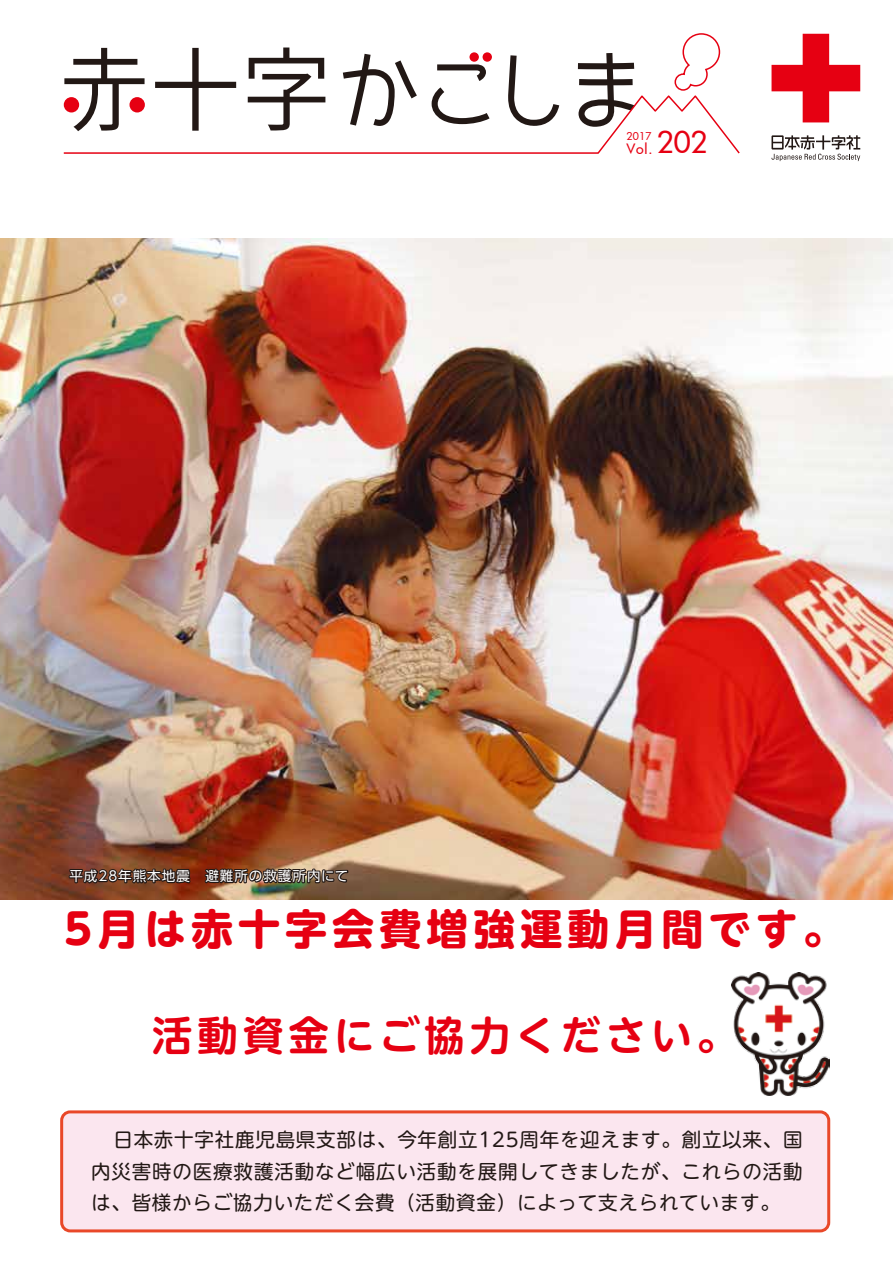
<style>
.page{position:relative;width:893px;height:1263px;background:#fff}
.page>*{position:absolute;margin:0;border:0;box-sizing:border-box;transform-origin:0 0}
.t1{font:700 42px "UD Shin M Go Pr 6 N";letter-spacing:.12em;color:#e60012}
.t2{font:700 40.5px "UD Shin M Go Pr 6 N De";letter-spacing:.12em;color:#e60012}
.t3{font:500 29.25px "Futura";color:#e60012}
.t4{font:19.5px/31.5px "UD Shin M Go Pr 6 N";letter-spacing:.04em;color:#221815;text-align:justify}
.t5{font:500 13.95px "Futura";color:#e60012}
.t6{font:13.5px "UD Shin Go Pro";letter-spacing:.075em;color:#fff}
.t7{font:500 10.5px "Futura";color:#e60012}
.s1{font-size:13.95px}
</style>
<div class="page">
<img style="left:0;top:239px;width:893px;height:661px">
<svg style="left:771px;top:34px;width:89px;height:88px"></svg>
<svg style="left:771px;top:135px;width:89px;height:26px"></svg>
<svg style="left:68px;top:864px;width:125px;height:30px;background:#61331e"></svg>
<img style="left:203px;top:840px;width:148px;height:46px">
<svg style="left:63px;top:33px;width:677px;height:121px"></svg>
<div style="left:62px;top:1112px;width:767px;height:119px;background:#fbe6ef;border-radius:9px"></div>
<div style="left:60px;top:1110px;width:770px;height:122px;border:3px solid #e94829;border-radius:9px"></div>
<img style="left:731px;top:973px;width:99px;height:122px">
<p class="t7" style="left:627px;top:129px;width:26px">2017</p>
<h3 class="t3" style="left:648px;top:123px;width:61px"><span class="s1">.</span> 202</h3>
<p class="t5" style="left:626px;top:139px;width:23px">Vol</p>
<p class="t6" style="left:69px;top:865px;width:281px">平成28年熊本地震　避難所の救護所内にて</p>
<h1 class="t1" style="left:64px;top:893px;width:782px">5月は赤十字会費増強運動月間です。</h1>
<h2 class="t2" style="left:152px;top:1001px;width:586px">活動資金にご協力ください。</h2>
<p class="t4" style="left:91px;top:1123px;width:713px;text-indent:22px">日本赤十字社鹿児島県支部は、今年創立125周年を迎えます。創立以来、国内災害時の医療救護活動など幅広い活動を展開してきましたが、これらの活動は、皆様からご協力いただく会費（活動資金）によって支えられています。</p>
</div>
